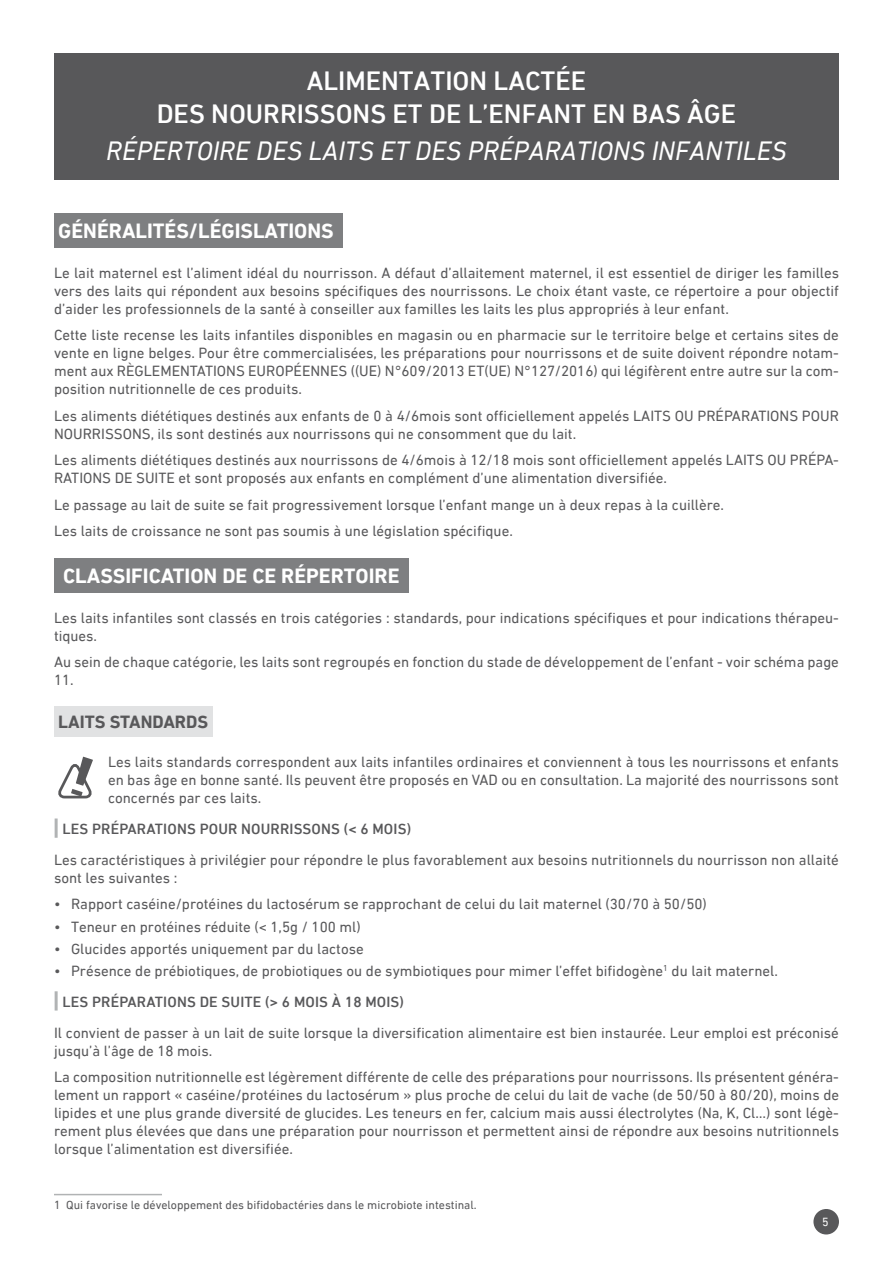
<style>
.page{position:relative;width:893px;height:1263px;background:#fff}
.page>*{position:absolute;margin:0;border:0;box-sizing:border-box;transform-origin:0 0}
.Titre_H1{font:500 27px/32.4px "DIN Next LT Pro";color:#fff;text-align:center}
.Titre_H1-2{font:italic 27px "DIN Next LT Pro";color:#fff}
.Titre_H2{font:700 21px "DIN Next LT Pro";color:#fff}
.t1{font:700 18px "DIN Next LT Pro";color:#58585a}
.Texte{font:15px/18px "DIN Next LT Pro";color:#58585a}
.Titre_H4{font:500 15px "DIN Next LT Pro";letter-spacing:.01em;color:#58585a}
.Note_de_bas_de_page{font:12px "DIN Next LT Pro";color:#58585a}
.t2{font:12px "DIN Next LT Pro";color:#fff}
</style>
<div class="page">
<div style="left:813px;top:1209px;width:26px;height:25px;background:#58585a;border-radius:50%"></div>
<div style="left:54px;top:53px;width:785px;height:126px;background:#58585a"></div>
<div style="left:54px;top:214px;width:288px;height:34px;background:#7e7f81"></div>
<div style="left:54px;top:559px;width:354px;height:34px;background:#7e7f81"></div>
<div style="left:54px;top:706px;width:158px;height:30px;background:#e1e2e3"></div>
<hr style="left:55px;top:818px;width:3px;height:20px;background:#b1b3b4">
<hr style="left:55px;top:991px;width:3px;height:19px;background:#b1b3b4">
<svg style="left:58px;top:757px;width:35px;height:42px"></svg>
<hr style="left:54px;top:1194px;width:108px;height:1px;background:#b1b3b4">
<h1 class="Titre_H1" style="left:157px;top:65px;width:581px">ALIMENTATION LACTÉE<br>DES NOURRISSONS ET DE L’ENFANT EN BAS ÂGE</h1>
<h1 class="Titre_H1-2" style="left:106px;top:136px;width:682px">RÉPERTOIRE DES LAITS ET DES PRÉPARATIONS INFANTILES</h1>
<h1 class="Titre_H2" style="left:58px;top:219px;width:277px">GÉNÉRALITÉS/LÉGISLATIONS</h1>
<p class="Texte" style="left:54px;top:263px;width:786px;text-align:justify">Le lait maternel est l’aliment idéal du nourrisson. A défaut d’allaitement maternel, il est essentiel de diriger les familles vers des laits qui répondent aux besoins spécifiques des nourrissons. Le choix étant vaste, ce répertoire a pour objectif d’aider les professionnels de la santé à conseiller aux familles les laits les plus appropriés à leur enfant.</p>
<p class="Texte" style="left:54px;top:326px;width:786px;text-align:justify">Cette liste recense les laits infantiles disponibles en magasin ou en pharmacie sur le territoire belge et certains sites de vente en ligne belges. Pour être commercialisées, les préparations pour nourrissons et de suite doivent répondre notam&shy;ment aux RÈGLEMENTATIONS EUROPÉENNES ((UE) N°609/2013 ET(UE) N°127/2016) qui légifèrent entre autre sur la com&shy;position nutritionnelle de ces produits.</p>
<p class="Texte" style="left:54px;top:406px;width:786px">Les aliments diététiques destinés aux enfants de 0 à 4/6mois sont officiellement appelés LAITS OU PRÉPARATIONS POUR<br>NOURRISSONS, ils sont destinés aux nourrissons qui ne consomment que du lait.</p>
<p class="Texte" style="left:54px;top:451px;width:786px">Les aliments diététiques destinés aux nourrissons de 4/6mois à 12/18 mois sont officiellement appelés LAITS OU PRÉPA-<br>RATIONS DE SUITE et sont proposés aux enfants en complément d’une alimentation diversifiée.</p>
<p class="Texte" style="left:54px;top:495px;width:672px">Le passage au lait de suite se fait progressivement lorsque l’enfant mange un à deux repas à la cuillère.</p>
<p class="Texte" style="left:54px;top:522px;width:460px">Les laits de croissance ne sont pas soumis à une législation spécifique.</p>
<h1 class="Titre_H2" style="left:63px;top:564px;width:338px">CLASSIFICATION DE CE RÉPERTOIRE</h1>
<p class="Texte" style="left:54px;top:608px;width:786px">Les laits infantiles sont classés en trois catégories : standards, pour indications spécifiques et pour indications thérapeu&shy;tiques.</p>
<p class="Texte" style="left:54px;top:653px;width:786px">Au sein de chaque catégorie, les laits sont regroupés en fonction du stade de développement de l’enfant - voir schéma page<br>11.</p>
<h2 class="t1" style="left:58px;top:711px;width:151px">LAITS STANDARDS</h2>
<p class="Texte" style="left:108px;top:753px;width:732px;text-align:justify">Les laits standards correspondent aux laits infantiles ordinaires et conviennent à tous les nourrissons et enfants en bas âge en bonne santé. Ils peuvent être proposés en VAD ou en consultation. La majorité des nourrissons sont concernés par ces laits.</p>
<h3 class="Titre_H4" style="left:63px;top:820px;width:350px">LES PRÉPARATIONS POUR NOURRISSONS (&lt; 6 MOIS)</h3>
<p class="Texte" style="left:54px;top:850px;width:786px">Les caractéristiques à privilégier pour répondre le plus favorablement aux besoins nutritionnels du nourrisson non allaité sont les suivantes :</p>
<p class="Texte" style="left:54px;top:895px;width:654px">• Rapport caséine/protéines du lactosérum se rapprochant de celui du lait maternel (30/70 à 50/50)</p>
<p class="Texte" style="left:54px;top:917px;width:308px">• Teneur en protéines réduite (&lt; 1,5g / 100 ml)</p>
<p class="Texte" style="left:54px;top:939px;width:311px">• Glucides apportés uniquement par du lactose</p>
<p class="Texte" style="left:54px;top:962px;width:725px">• Présence de prébiotiques, de probiotiques ou de symbiotiques pour mimer l’effet bifidogène<sup>1</sup> du lait maternel.</p>
<h4 class="Titre_H4" style="left:63px;top:993px;width:343px">LES PRÉPARATIONS DE SUITE (&gt; 6 MOIS À 18 MOIS)</h4>
<p class="Texte" style="left:54px;top:1023px;width:786px">Il convient de passer à un lait de suite lorsque la diversification alimentaire est bien instaurée. Leur emploi est préconisé jusqu’à l’âge de 18 mois.</p>
<p class="Texte" style="left:54px;top:1068px;width:787px;text-align:justify">La composition nutritionnelle est légèrement différente de celle des préparations pour nourrissons. Ils présentent généra&shy;lement un rapport « caséine/protéines du lactosérum » plus proche de celui du lait de vache (de 50/50 à 80/20), moins de lipides et une plus grande diversité de glucides. Les teneurs en fer, calcium mais aussi électrolytes (Na, K, Cl…) sont légè&shy;rement plus élevées que dans une préparation pour nourrisson et permettent ainsi de répondre aux besoins nutritionnels lorsque l’alimentation est diversifiée.</p>
<p class="Note_de_bas_de_page" style="left:54px;top:1198px;width:424px">1 Qui favorise le développement des bifidobactéries dans le microbiote intestinal.</p>
<p class="t2" style="left:822px;top:1215px;width:8px">5</p>
</div>
